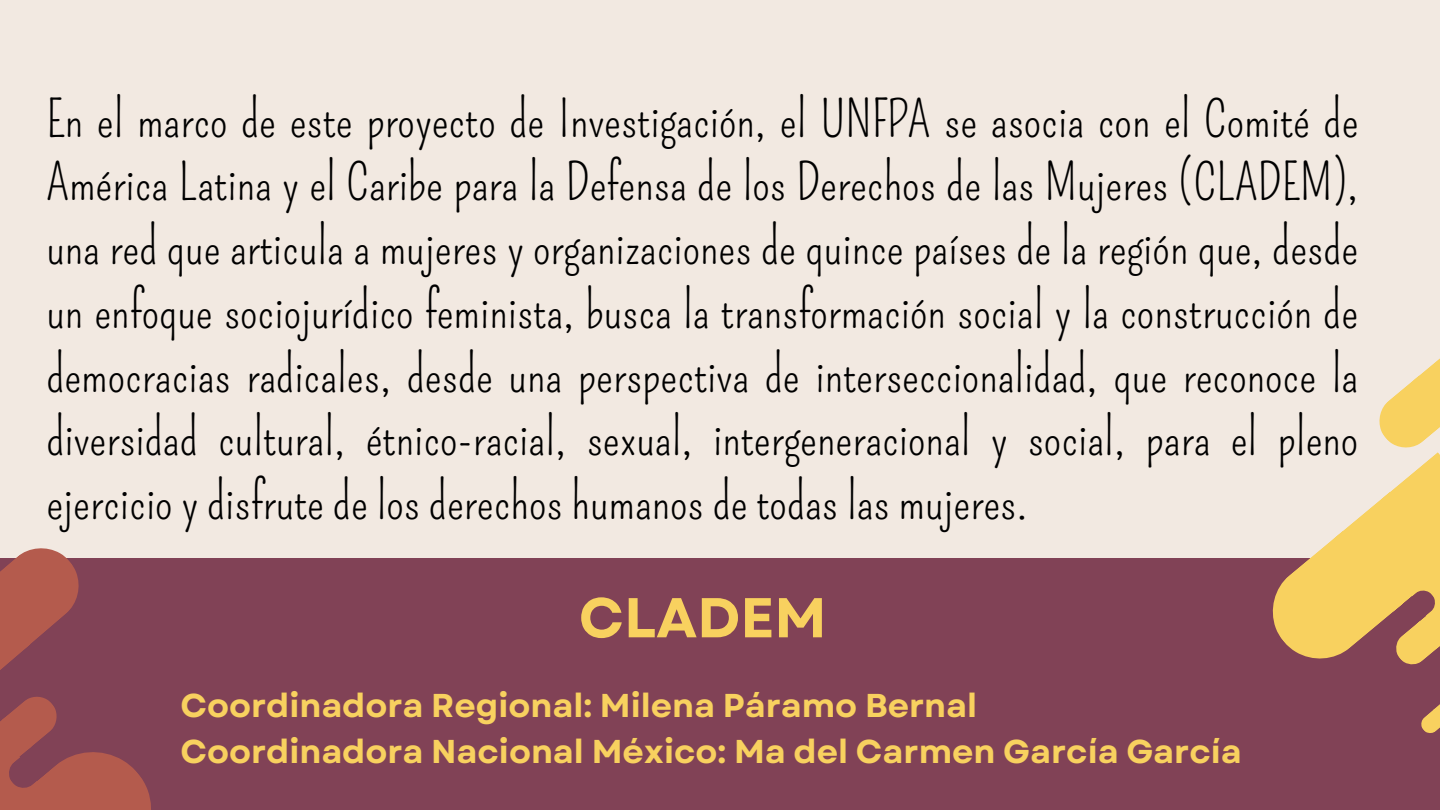
<style>
.page{position:relative;width:1440px;height:810px;background:#814256}
.page>*{position:absolute;margin:0;border:0;box-sizing:border-box;transform-origin:0 0}
.t1{font:700 56px "Garet";color:#f8d15f}
.t2{font:50px/63.8px "Pompiere";color:#000;text-align:justify}
.t3{font:700 33px/45.8px "Garet";color:#f8d15f}
</style>
<div class="page">
<div style="left:0;top:0;width:1440px;height:558px;background:#f2e9e1"></div>
<svg style="left:0;top:548px;width:151px;height:262px"></svg>
<svg style="left:1272px;top:358px;width:168px;height:307px"></svg>
<svg style="left:1421px;top:704px;width:19px;height:29px"></svg>
<p class="t2" style="left:46px;top:88px;width:1314px">En el marco de este proyecto de Investigación, el UNFPA se asocia con el Comité de América Latina y el Caribe para la Defensa de los Derechos de las Mujeres (CLADEM), una red que articula a mujeres y organizaciones de quince países de la región que, desde un enfoque sociojurídico feminista, busca la transformación social y la construcción de democracias radicales, desde una perspectiva de interseccionalidad, que reconoce la diversidad cultural, étnico-racial, sexual, intergeneracional y social, para el pleno ejercicio y disfrute de los derechos humanos de todas las mujeres.</p>
<p class="t1" style="left:579px;top:577px;width:249px">CLADEM</p>
<p class="t3" style="left:180px;top:683px;width:1063px">Coordinadora Regional: Milena Páramo Bernal<br>Coordinadora Nacional México: Ma del Carmen García García</p>
</div>
